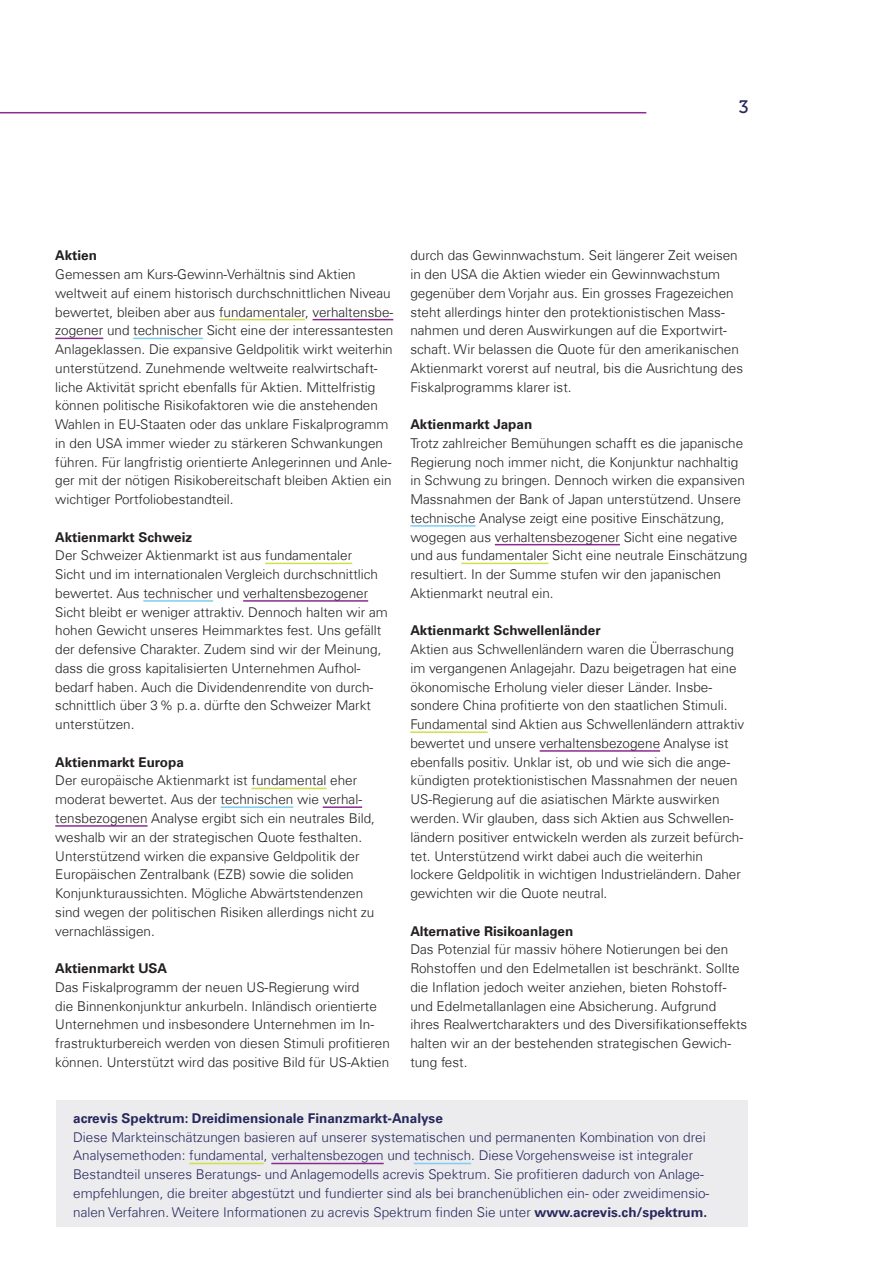
<style>
.page{position:relative;width:893px;height:1263px;background:#fff}
.page>*{position:absolute;margin:0;border:0;box-sizing:border-box;transform-origin:0 0}
.t1{font:18px "Museo 500";color:#28275e}
.t2{font:300 13.5px/18.8px "Univers Com 45";color:#231f20}
.t3{font:300 13.5px/18.8px "Univers Com 45";color:#28275e}
.t4{font:700 13.5px "Univers Com 65";color:#231f20}
.t5{font:700 13.5px "Univers Com 65";color:#28275e}
.s1{font-family:"Univers Com 65";font-weight:700}
</style>
<div class="page">
<hr style="left:0;top:112px;width:646px;height:1px;background:#8c2a90">
<hr style="left:219px;top:319px;width:86px;height:1px;background:#d1de4d">
<hr style="left:313px;top:319px;width:80px;height:1px;background:#8c2a90">
<hr style="left:55px;top:338px;width:48px;height:1px;background:#8c2a90">
<hr style="left:133px;top:338px;width:70px;height:1px;background:#7ccff2">
<hr style="left:265px;top:563px;width:87px;height:1px;background:#d1de4d">
<hr style="left:143px;top:600px;width:70px;height:2px;background:#7ccff2">
<hr style="left:243px;top:600px;width:125px;height:2px;background:#8c2a90">
<hr style="left:251px;top:788px;width:76px;height:1px;background:#d1de4d">
<hr style="left:221px;top:806px;width:72px;height:2px;background:#7ccff2">
<hr style="left:323px;top:806px;width:39px;height:2px;background:#8c2a90">
<hr style="left:55px;top:825px;width:93px;height:2px;background:#8c2a90">
<hr style="left:410px;top:525px;width:66px;height:2px;background:#7ccff2">
<hr style="left:495px;top:544px;width:125px;height:1px;background:#8c2a90">
<hr style="left:461px;top:563px;width:87px;height:1px;background:#d1de4d">
<hr style="left:410px;top:731px;width:78px;height:2px;background:#d1de4d">
<hr style="left:540px;top:750px;width:120px;height:2px;background:#8c2a90">
<div style="left:56px;top:1100px;width:691px;height:126px;background:#ececee"></div>
<hr style="left:189px;top:1163px;width:75px;height:1px;background:#d1de4d">
<hr style="left:271px;top:1163px;width:113px;height:1px;background:#8c2a90">
<hr style="left:414px;top:1163px;width:57px;height:1px;background:#7ccff2">
<h1 class="t1" style="left:739px;top:97px;width:11px">3</h1>
<p class="t4" style="left:55px;top:248px;width:43px">Aktien</p>
<p class="t2" style="left:55px;top:265px;width:340px">Gemessen am Kurs-Gewinn-Verhältnis sind Aktien weltweit auf einem historisch durchschnittlichen Niveau bewertet, bleiben aber aus fundamentaler, verhaltensbe&shy;zogener und technischer Sicht eine der interessantesten Anlageklassen. Die expansive Geldpolitik wirkt weiterhin unterstützend. Zunehmende weltweite realwirtschaft&shy;liche Aktivität spricht ebenfalls für Aktien. Mittelfristig können politische Risikofaktoren wie die anstehenden Wahlen in EU-Staaten oder das unklare Fiskalprogramm in den USA immer wieder zu stärkeren Schwankungen führen. Für langfristig orientierte Anlegerinnen und Anle&shy;ger mit der nötigen Risikobereitschaft bleiben Aktien ein wichtiger Portfoliobestandteil.</p>
<p class="t4" style="left:55px;top:529px;width:139px">Aktienmarkt Schweiz</p>
<p class="t2" style="left:55px;top:546px;width:334px">Der Schweizer Aktienmarkt ist aus fundamentaler<br>Sicht und im internationalen Vergleich durchschnittlich bewertet. Aus technischer und verhaltensbezogener Sicht bleibt er weniger attraktiv. Dennoch halten wir am hohen Gewicht unseres Heimmarktes fest. Uns gefällt der defensive Charakter. Zudem sind wir der Meinung, dass die gross kapitalisierten Unternehmen Aufhol&shy;bedarf haben. Auch die Dividendenrendite von durch&shy;schnittlich über 3% p. a. dürfte den Schweizer Markt unterstützen.</p>
<p class="t4" style="left:55px;top:754px;width:130px">Aktienmarkt Europa</p>
<p class="t2" style="left:55px;top:771px;width:321px">Der europäische Aktienmarkt ist fundamental eher moderat bewertet. Aus der technischen wie verhal&shy;tensbezogenen Analyse ergibt sich ein neutrales Bild, weshalb wir an der strategischen Quote festhalten.<br>Unterstützend wirken die expansive Geldpolitik der Europäischen Zentralbank (EZB) sowie die soliden Konjunkturaussichten. Mögliche Abwärtstendenzen sind wegen der politischen Risiken allerdings nicht zu vernachlässigen.</p>
<p class="t4" style="left:55px;top:960px;width:113px">Aktienmarkt USA</p>
<p class="t2" style="left:55px;top:977px;width:336px">Das Fiskalprogramm der neuen US-Regierung wird<br>die Binnenkonjunktur ankurbeln. Inländisch orientierte Unternehmen und insbesondere Unternehmen im In&shy;frastrukturbereich werden von diesen Stimuli profitieren können. Unterstützt wird das positive Bild für US-Aktien</p>
<p class="t2" style="left:410px;top:246px;width:334px">durch das Gewinnwachstum. Seit längerer Zeit weisen in den USA die Aktien wieder ein Gewinnwachstum gegenüber dem Vorjahr aus. Ein grosses Fragezeichen steht allerdings hinter den protektionistischen Mass&shy;nahmen und deren Auswirkungen auf die Exportwirt&shy;schaft. Wir belassen die Quote für den amerikanischen Aktienmarkt vorerst auf neutral, bis die Ausrichtung des Fiskalprogramms klarer ist.</p>
<p class="t4" style="left:410px;top:416px;width:123px">Aktienmarkt Japan</p>
<p class="t2" style="left:410px;top:434px;width:338px">Trotz zahlreicher Bemühungen schafft es die japanische Regierung noch immer nicht, die Konjunktur nachhaltig in Schwung zu bringen. Dennoch wirken die expansiven Massnahmen der Bank of Japan unterstützend. Unsere technische Analyse zeigt eine positive Einschätzung, wogegen aus verhaltensbezogener Sicht eine negative und aus fundamentaler Sicht eine neutrale Einschätzung resultiert. In der Summe stufen wir den japanischen Aktienmarkt neutral ein.</p>
<p class="t4" style="left:410px;top:623px;width:192px">Aktienmarkt Schwellenländer</p>
<p class="t2" style="left:410px;top:640px;width:336px">Aktien aus Schwellenländern waren die Überraschung im vergangenen Anlagejahr. Dazu beigetragen hat eine ökonomische Erholung vieler dieser Länder. Insbe&shy;sondere China profitierte von den staatlichen Stimuli.<br>Fundamental sind Aktien aus Schwellenländern attraktiv bewertet und unsere verhaltensbezogene Analyse ist ebenfalls positiv. Unklar ist, ob und wie sich die ange&shy;kündigten protektionistischen Massnahmen der neuen US-Regierung auf die asiatischen Märkte auswirken werden. Wir glauben, dass sich Aktien aus Schwellen&shy;ländern positiver entwickeln werden als zurzeit befürch&shy;tet. Unterstützend wirkt dabei auch die weiterhin lockere Geldpolitik in wichtigen Industrieländern. Daher gewichten wir die Quote neutral.</p>
<p class="t4" style="left:410px;top:923px;width:165px">Alternative Risikoanlagen</p>
<p class="t2" style="left:410px;top:940px;width:338px">Das Potenzial für massiv höhere Notierungen bei den Rohstoffen und den Edelmetallen ist beschränkt. Sollte die Inflation jedoch weiter anziehen, bieten Rohstoff&shy;und Edelmetallanlagen eine Absicherung. Aufgrund ihres Realwertcharakters und des Diversifikationseffekts halten wir an der bestehenden strategischen Gewich&shy;tung fest.</p>
<p class="t5" style="left:73px;top:1110px;width:371px">acrevis Spektrum: Dreidimensionale Finanzmarkt-Analyse</p>
<p class="t3" style="left:73px;top:1127px;width:638px">Diese Markteinschätzungen basieren auf unserer systematischen und permanenten Kombination von drei Analysemethoden: fundamental, verhaltensbezogen und technisch. Diese Vorgehensweise ist integraler Bestandteil unseres Beratungs- und Anlagemodells acrevis Spektrum. Sie profitieren dadurch von Anlage&shy;empfehlungen, die breiter abgestützt und fundierter sind als bei branchenüblichen ein- oder zweidimensio&shy;nalen Verfahren. Weitere Informationen zu acrevis Spektrum finden Sie unter <span class="s1">www.acrevis.ch/spektrum.</span></p>
</div>
